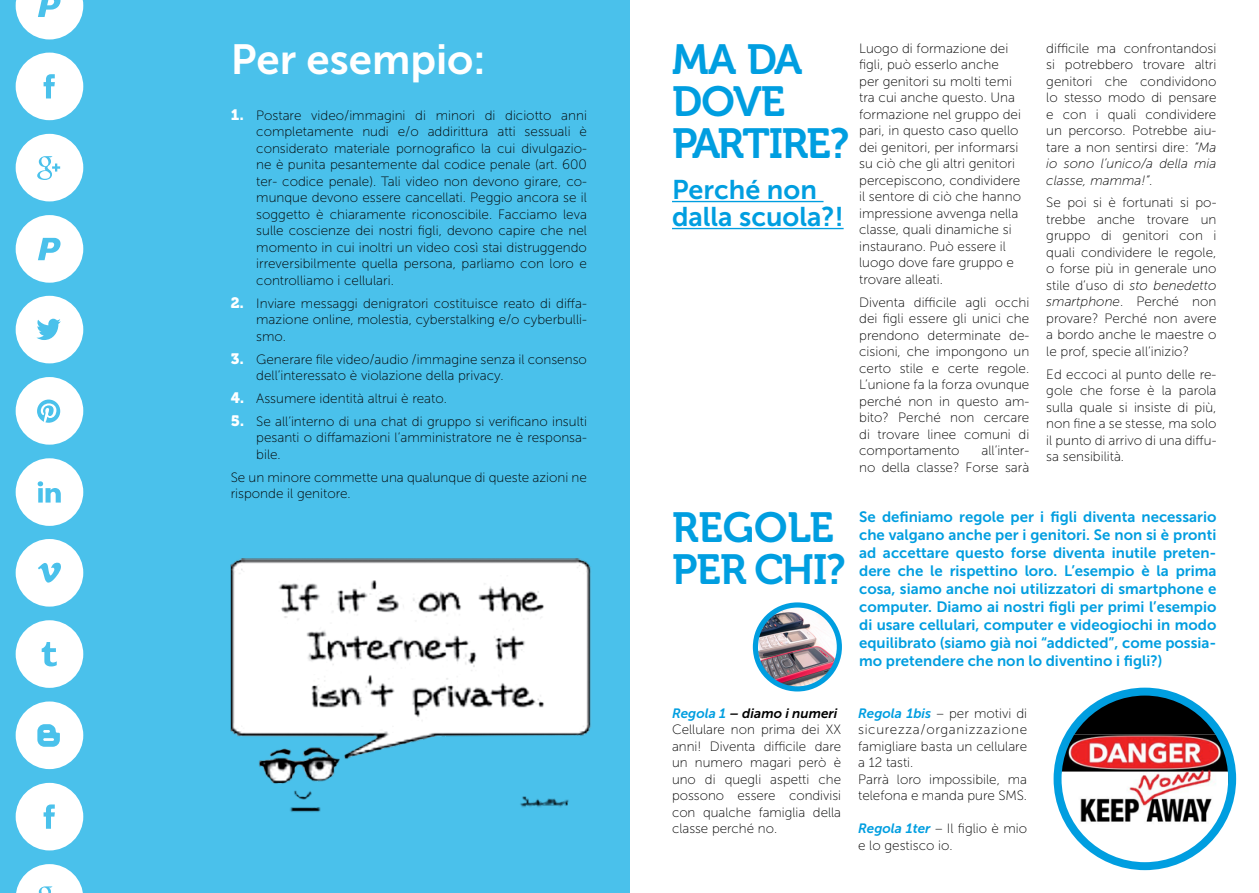
<style>
.page{position:relative;width:1259px;height:893px;background:#fff}
.page>*{position:absolute;margin:0;border:0;box-sizing:border-box;transform-origin:0 0}
.t1{font:42px/42px "Museo 700";letter-spacing:-.03em;color:#009ee0}
.t2{font:42px "Museo Sans 700";color:#fff}
.t3{font:27px/27px "Museo Sans 700";color:#009ee0}
.t4{font:15px/18px "Museo Sans 700";color:#009ee0;text-align:justify}
.t5{font:13.5px/16.5px "Museo Sans 100";color:#000;text-align:justify}
.t6{font:italic 13.5px "Museo Sans 700";color:#000}
.s1{font-family:"Museo 900";font-size:15px;color:#fff}
.s2{font-style:italic}
.s3{color:#009ee0}
.s4{font-family:"Museo Sans 700";font-style:italic;color:#009ee0}
</style>
<div class="page">
<div style="left:0;top:0;width:629px;height:893px;background:#4ac1eb"></div>
<img style="left:230px;top:558px;width:361px;height:226px">
<img style="left:755px;top:605px;width:84px;height:84px;border-radius:42px">
<div style="left:753px;top:602px;width:89px;height:89px;border:5px solid #009ee0;border-radius:50%"></div>
<div style="left:1057px;top:692px;width:175px;height:174px;background:#000;border-radius:50%"></div>
<svg style="left:1080px;top:843px;width:130px;height:23px"></svg>
<img style="left:1062px;top:734px;width:166px;height:109px">
<div style="left:1053px;top:688px;width:183px;height:182px;border:8px solid #009ee0;border-radius:50%"></div>
<svg style="left:16px;top:701px;width:67px;height:68px"></svg>
<svg style="left:16px;top:620px;width:67px;height:68px"></svg>
<svg style="left:16px;top:539px;width:67px;height:68px"></svg>
<svg style="left:16px;top:377px;width:67px;height:68px"></svg>
<svg style="left:16px;top:458px;width:67px;height:68px"></svg>
<svg style="left:16px;top:296px;width:67px;height:67px"></svg>
<svg style="left:16px;top:783px;width:67px;height:67px"></svg>
<svg style="left:16px;top:864px;width:67px;height:29px"></svg>
<svg style="left:16px;top:215px;width:67px;height:68px"></svg>
<svg style="left:16px;top:134px;width:67px;height:67px"></svg>
<svg style="left:16px;top:0;width:67px;height:39px"></svg>
<svg style="left:16px;top:53px;width:67px;height:67px"></svg>
<img style="left:290px;top:790px;width:279px;height:22px">
<hr style="left:672px;top:201px;width:151px;height:1px;background:#009ee0">
<hr style="left:672px;top:228px;width:171px;height:1px;background:#009ee0">
<h1 class="t2" style="left:231px;top:36px;width:256px">Per esempio:</h1>
<p class="t5" style="left:256px;top:107px;width:332px;text-indent:-26px"><span class="s1">1.</span> Postare video/immagini di minori di diciotto anni completamente nudi e/o addirittura atti sessuali è considerato materiale pornografico la cui divulgazio&shy;ne è punita pesantemente dal codice penale (art. 600 ter- codice penale). Tali video non devono girare, co&shy;munque devono essere cancellati. Peggio ancora se il soggetto è chiaramente riconoscibile. Facciamo leva sulle coscienze dei nostri figli, devono capire che nel momento in cui inoltri un video così stai distruggendo irreversibilmente quella persona, parliamo con loro e controlliamo i cellulari.</p>
<p class="t5" style="left:256px;top:295px;width:332px;text-indent:-26px"><span class="s1">2.</span> Inviare messaggi denigratori costituisce reato di diffa&shy;mazione online, molestia, cyberstalking e/o cyberbulli&shy;smo.</p>
<p class="t5" style="left:256px;top:351px;width:332px;text-indent:-26px"><span class="s1">3.</span> Generare file video/audio /immagine senza il consenso dell’interessato è violazione della privacy.</p>
<p class="t5" style="left:231px;top:390px;width:218px"><span class="s1">4.</span> Assumere identità altrui è reato.</p>
<p class="t5" style="left:256px;top:413px;width:332px;text-indent:-26px"><span class="s1">5.</span> Se all’interno di una chat di gruppo si verificano insulti pesanti o diffamazioni l’amministratore ne è responsa&shy;bile.</p>
<p class="t5" style="left:231px;top:469px;width:358px">Se un minore commette una qualunque di queste azioni ne risponde il genitore.</p>
<h1 class="t1" style="left:672px;top:39px;width:179px">MA DA<br>DOVE<br>PARTIRE?</h1>
<p class="t5" style="left:859px;top:40px;width:163px;text-align:left">Luogo di formazione dei figli, può esserlo anche per genitori su molti temi tra cui anche questo. Una formazione nel gruppo dei pari, in questo caso quello dei genitori, per informarsi su ciò che gli altri genitori percepiscono, condividere il sentore di ciò che hanno impressione avvenga nella classe, quali dinamiche si instaurano. Può essere il luogo dove fare gruppo e trovare alleati.</p>
<p class="t5" style="left:859px;top:294px;width:172px">Diventa difficile agli occhi dei figli essere gli unici che prendono determinate de&shy;cisioni, che impongono un certo stile e certe regole.<br>L’unione fa la forza ovunque perché non in questo am&shy;bito? Perché non cercare di trovare linee comuni di comportamento</p>
<h2 class="t3" style="left:672px;top:176px;width:173px">Perché non dalla scuola?!</h2>
<p class="t5" style="left:859px;top:442px;width:172px;text-align:right">all’inter-<br>no della classe? Forse sarà</p>
<p class="t5" style="left:1046px;top:40px;width:172px">difficile ma confrontandosi si potrebbero trovare altri genitori che condividono lo stesso modo di pensare e con i quali condividere un percorso. Potrebbe aiu&shy;tare a non sentirsi dire: <span class="s2">“Ma io sono l’unico/a della mia classe, mamma!”.</span></p>
<p class="t5" style="left:1046px;top:195px;width:172px">Se poi si è fortunati si po&shy;trebbe anche trovare un gruppo di genitori con i quali condividere le regole, o forse più in generale uno stile d’uso di <span class="s2">sto benedetto smartphone</span>. Perché non provare? Perché non avere a bordo anche le maestre o le prof, specie all’inizio?</p>
<p class="t5" style="left:1046px;top:366px;width:172px">Ed eccoci al punto delle re&shy;gole che forse è la parola sulla quale si insiste di più, non fine a se stesse, ma solo il punto di arrivo di una diffu&shy;sa sensibilità.</p>
<h1 class="t1" style="left:672px;top:507px;width:175px">REGOLE<br>PER CHI?</h1>
<p class="t4" style="left:859px;top:507px;width:359px">Se definiamo regole per i figli diventa necessario che valgano anche per i genitori. Se non si è pronti ad accettare questo forse diventa inutile preten&shy;dere che le rispettino loro. L’esempio è la prima cosa, siamo anche noi utilizzatori di smartphone e computer. Diamo ai nostri figli per primi l’esempio di usare cellulari, computer e videogiochi in modo equilibrato (siamo già noi “addicted”, come possia&shy;mo pretendere che non lo diventino i figli?)</p>
<p class="t6" style="left:672px;top:705px;width:167px"><span class="s3">Regola 1</span> – diamo i numeri</p>
<p class="t5" style="left:672px;top:721px;width:171px">Cellulare non prima dei XX anni! Diventa difficile dare un numero magari però è uno di quegli aspetti che possono essere condivisi con qualche famiglia della classe perché no.</p>
<p class="t5" style="left:858px;top:705px;width:171px;text-align:left"><span class="s4">Regola 1bis</span> – per motivi di sicurezza/organizzazione famigliare basta un cellulare a 12 tasti.<br>Parrà loro impossibile, ma telefona e manda pure SMS.</p>
<p class="t5" style="left:858px;top:820px;width:171px"><span class="s4">Regola 1ter</span> – Il figlio è mio e lo gestisco io.</p>
</div>
